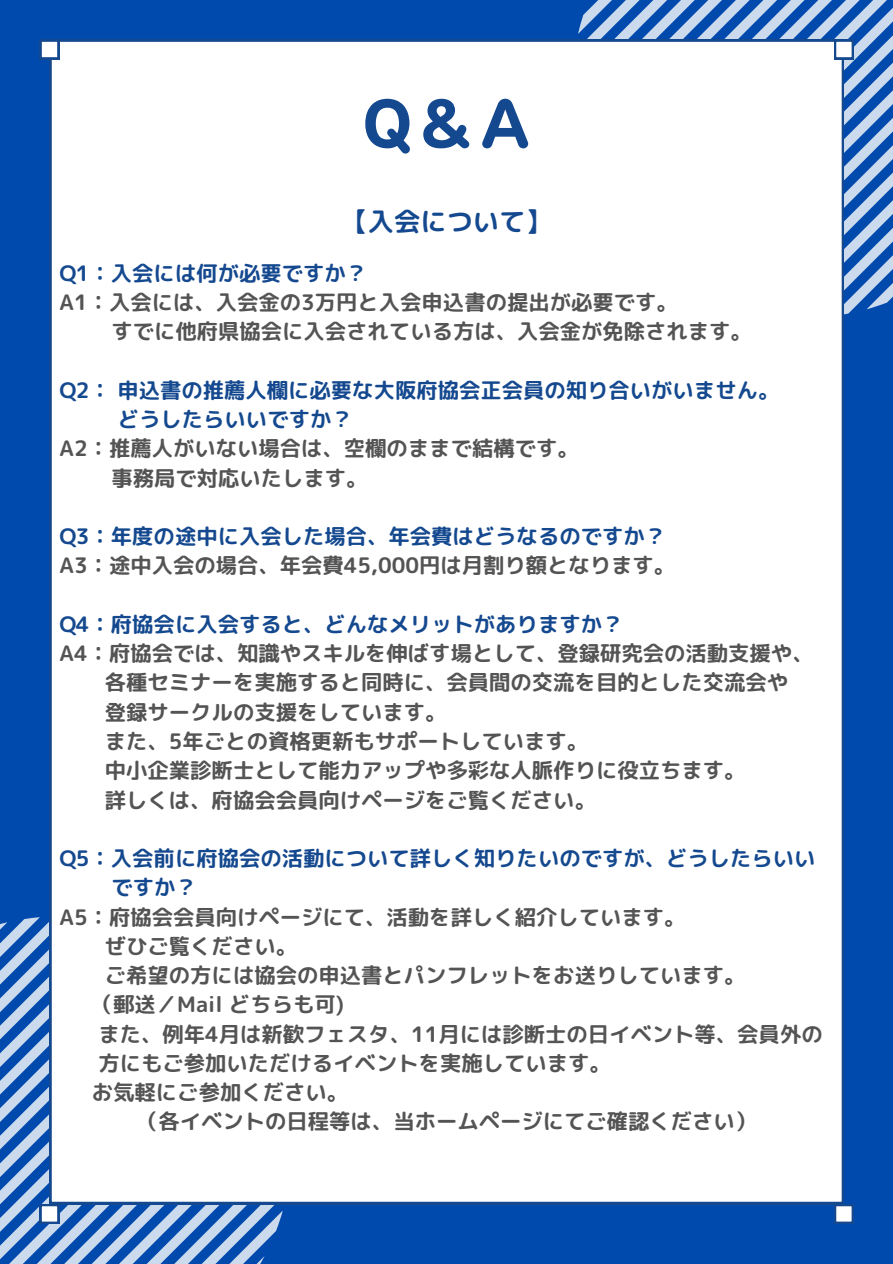
<style>
.page{position:relative;width:893px;height:1264px;background:#fff}
.page>*{position:absolute;margin:0;border:0;box-sizing:border-box;transform-origin:0 0}
.t1{font:60px "Nud Motoya Maru Std W6";color:#15498f}
.t2{font:26.25px "rounded mplus 1 p bold";color:#15498f}
.t3{font:21.3px/29.2px "rounded mplus 1 p bold";color:#545454}
.t4{font:21.3px "rounded mplus 1 p bold";color:#15498f}
.s1{color:#15498f}
</style>
<div class="page">
<div style="left:0;top:0;width:892px;height:1263px;background:#004aad"></div>
<svg style="left:572px;top:0;width:320px;height:318px"></svg>
<svg style="left:0;top:917px;width:291px;height:346px"></svg>
<div style="left:49px;top:40px;width:794px;height:1163px;background:#fff"></div>
<svg style="left:40px;top:40px;width:19px;height:19px"></svg>
<svg style="left:40px;top:1203px;width:19px;height:20px"></svg>
<svg style="left:834px;top:40px;width:19px;height:19px"></svg>
<svg style="left:834px;top:1203px;width:19px;height:20px"></svg>
<p class="t1" style="left:363px;top:93px;width:168px">Q&amp;A</p>
<h2 class="t2" style="left:341px;top:203px;width:211px">【入会について】</h2>
<h3 class="t4" style="left:59px;top:258px;width:309px">Q1：入会には何が必要ですか？</h3>
<h3 class="t3" style="left:59px;top:287px;width:620px">A1：入会には、入会金の3万円と入会申込書の提出が必要です。</h3>
<h3 class="t3" style="left:111px;top:316px;width:642px">すでに他府県協会に入会されている方は、入会金が免除されます。</h3>
<h3 class="t4" style="left:59px;top:375px;width:721px">Q2：申込書の推薦人欄に必要な大阪府協会正会員の知り合いがいません。</h3>
<h3 class="t4" style="left:118px;top:404px;width:236px">どうしたらいいですか？</h3>
<h3 class="t3" style="left:59px;top:433px;width:521px">A2：推薦人がいない場合は、空欄のままで結構です。</h3>
<h3 class="t3" style="left:111px;top:463px;width:258px">事務局で対応いたします。</h3>
<h3 class="t3" style="left:59px;top:521px;width:617px"><span class="s1">Q3：年度の途中に入会した場合、年会費はどうなるのですか？<br></span>A3：途中入会の場合、年会費45,000円は月割り額となります。</h3>
<h3 class="t4" style="left:59px;top:609px;width:565px">Q4：府協会に入会すると、どんなメリットがありますか？</h3>
<h3 class="t3" style="left:59px;top:638px;width:755px">A4：府協会では、知識やスキルを伸ばす場として、登録研究会の活動支援や、</h3>
<h3 class="t3" style="left:105px;top:667px;width:684px">各種セミナーを実施すると同時に、会員間の交流を目的とした交流会や</h3>
<h3 class="t3" style="left:105px;top:697px;width:343px">登録サークルの支援をしています。</h3>
<h3 class="t3" style="left:105px;top:726px;width:485px">また、5年ごとの資格更新もサポートしています。</h3>
<h3 class="t3" style="left:105px;top:755px;width:642px">中小企業診断士として能力アップや多彩な人脈作りに役立ちます。</h3>
<h3 class="t3" style="left:105px;top:784px;width:492px">詳しくは、府協会会員向けページをご覧ください。</h3>
<p class="t4" style="left:59px;top:843px;width:757px">Q5：入会前に府協会の活動について詳しく知りたいのですが、どうしたらいい</p>
<p class="t4" style="left:111px;top:872px;width:87px">ですか？</p>
<p class="t3" style="left:59px;top:901px;width:627px">A5：府協会会員向けページにて、活動を詳しく紹介しています。</p>
<p class="t3" style="left:105px;top:931px;width:194px">ぜひご覧ください。</p>
<p class="t3" style="left:105px;top:960px;width:642px">ご希望の方には協会の申込書とパンフレットをお送りしています。</p>
<p class="t3" style="left:92px;top:989px;width:254px">（郵送／Mail どちらも可)</p>
<p class="t3" style="left:98px;top:1018px;width:725px">また、例年4月は新歓フェスタ、11月には診断士の日イベント等、会員外の</p>
<p class="t3" style="left:98px;top:1048px;width:514px">方にもご参加いただけるイベントを実施しています。</p>
<p class="t3" style="left:92px;top:1077px;width:258px">お気軽にご参加ください。</p>
<p class="t3" style="left:137px;top:1106px;width:620px">（各イベントの日程等は、当ホームページにてご確認ください）</p>
</div>
